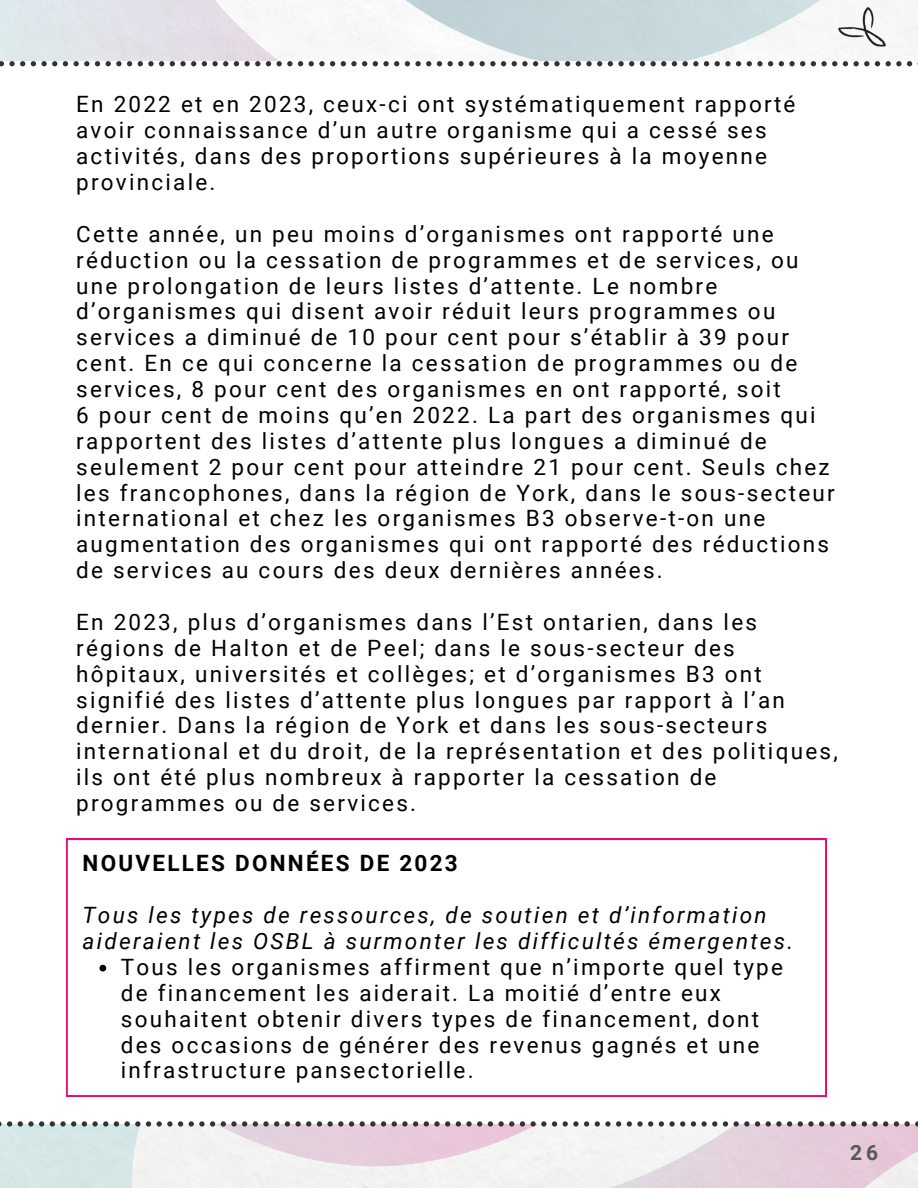
<style>
.page{position:relative;width:918px;height:1188px;background:#fff}
.page>*{position:absolute;margin:0;border:0;box-sizing:border-box;transform-origin:0 0}
.t1{font:22.5px/25.8px "Roboto";letter-spacing:.1em;color:#000}
.t2{font:italic 22.5px/25.8px "Roboto";letter-spacing:.1em;color:#000}
.t3{font:700 22.5px "Roboto";letter-spacing:.1em;color:#000}
.t4{font:700 21px "Roboto";color:#58585a}
</style>
<div class="page">
<svg style="left:0;top:0;width:340px;height:61px;fill:#e3e6eb"></svg>
<svg style="left:0;top:1124px;width:355px;height:64px"></svg>
<svg style="left:355px;top:1124px;width:563px;height:64px"></svg>
<svg style="left:63px;top:61px;width:5px;height:5px"></svg>
<svg style="left:74px;top:61px;width:26px;height:5px"></svg>
<svg style="left:31px;top:61px;width:26px;height:5px"></svg>
<svg style="left:0;top:61px;width:25px;height:5px"></svg>
<svg style="left:266px;top:61px;width:5px;height:5px"></svg>
<svg style="left:277px;top:61px;width:26px;height:5px"></svg>
<svg style="left:234px;top:61px;width:26px;height:5px"></svg>
<svg style="left:138px;top:61px;width:26px;height:5px"></svg>
<svg style="left:106px;top:61px;width:26px;height:5px"></svg>
<svg style="left:202px;top:61px;width:26px;height:5px"></svg>
<svg style="left:170px;top:61px;width:26px;height:5px"></svg>
<svg style="left:309px;top:61px;width:26px;height:5px"></svg>
<svg style="left:341px;top:0;width:577px;height:67px"></svg>
<svg style="left:114px;top:1121px;width:5px;height:6px"></svg>
<svg style="left:82px;top:1121px;width:26px;height:6px"></svg>
<svg style="left:50px;top:1121px;width:26px;height:6px"></svg>
<svg style="left:0;top:1121px;width:12px;height:6px"></svg>
<svg style="left:18px;top:1121px;width:26px;height:6px"></svg>
<svg style="left:317px;top:1121px;width:5px;height:6px"></svg>
<svg style="left:285px;top:1121px;width:26px;height:6px"></svg>
<svg style="left:253px;top:1121px;width:26px;height:6px"></svg>
<svg style="left:146px;top:1121px;width:5px;height:6px"></svg>
<svg style="left:125px;top:1121px;width:15px;height:6px"></svg>
<svg style="left:157px;top:1121px;width:26px;height:6px"></svg>
<svg style="left:221px;top:1121px;width:26px;height:6px"></svg>
<svg style="left:189px;top:1121px;width:26px;height:6px"></svg>
<svg style="left:520px;top:1121px;width:5px;height:6px"></svg>
<svg style="left:488px;top:1121px;width:26px;height:6px"></svg>
<svg style="left:456px;top:1121px;width:26px;height:6px"></svg>
<svg style="left:328px;top:1121px;width:26px;height:6px"></svg>
<svg style="left:360px;top:1121px;width:26px;height:6px"></svg>
<svg style="left:424px;top:1121px;width:26px;height:6px"></svg>
<svg style="left:392px;top:1121px;width:26px;height:6px"></svg>
<svg style="left:723px;top:1121px;width:5px;height:6px"></svg>
<svg style="left:691px;top:1121px;width:26px;height:6px"></svg>
<svg style="left:659px;top:1121px;width:26px;height:6px"></svg>
<svg style="left:531px;top:1121px;width:26px;height:6px"></svg>
<svg style="left:563px;top:1121px;width:26px;height:6px"></svg>
<svg style="left:627px;top:1121px;width:26px;height:6px"></svg>
<svg style="left:595px;top:1121px;width:26px;height:6px"></svg>
<svg style="left:894px;top:1121px;width:24px;height:6px"></svg>
<svg style="left:862px;top:1121px;width:26px;height:6px"></svg>
<svg style="left:734px;top:1121px;width:26px;height:6px"></svg>
<svg style="left:766px;top:1121px;width:26px;height:6px"></svg>
<svg style="left:830px;top:1121px;width:26px;height:6px"></svg>
<svg style="left:798px;top:1121px;width:26px;height:6px"></svg>
<svg style="left:67px;top:839px;width:759px;height:257px"></svg>
<svg style="left:99px;top:965px;width:7px;height:7px"></svg>
<p class="t1" style="left:76px;top:92px;width:721px">En 2022 et en 2023, ceux-ci ont systématiquement rapporté avoir connaissance d’un autre organisme qui a cessé ses activités, dans des proportions supérieures à la moyenne provinciale.</p>
<p class="t1" style="left:76px;top:221px;width:724px">Cette année, un peu moins d’organismes ont rapporté une réduction ou la cessation de programmes et de services, ou une prolongation de leurs listes d’attente. Le nombre d’organismes qui disent avoir réduit leurs programmes ou services a diminué de 10 pour cent pour s’établir à 39 pour cent. En ce qui concerne la cessation de programmes ou de services, 8 pour cent des organismes en ont rapporté, soit</p>
<p class="t1" style="left:76px;top:402px;width:760px">6 pour cent de moins qu’en 2022. La part des organismes qui rapportent des listes d’attente plus longues a diminué de seulement 2 pour cent pour atteindre 21 pour cent. Seuls chez les francophones, dans la région de York, dans le sous-secteur international et chez les organismes B3 observe-t-on une augmentation des organismes qui ont rapporté des réductions de services au cours des deux dernières années.</p>
<p class="t1" style="left:76px;top:609px;width:763px">En 2023, plus d’organismes dans l’Est ontarien, dans les régions de Halton et de Peel; dans le sous-secteur des hôpitaux, universités et collèges; et d’organismes B3 ont signifié des listes d’attente plus longues par rapport à l’an dernier. Dans la région de York et dans les sous-secteurs international et du droit, de la représentation et des politiques, ils ont été plus nombreux à rapporter la cessation de programmes ou de services.</p>
<p class="t3" style="left:83px;top:851px;width:377px">NOUVELLES DONNÉES DE 2023</p>
<p class="t2" style="left:83px;top:903px;width:712px">Tous les types de ressources, de soutien et d’information aideraient les OSBL à surmonter les difficultés émergentes.</p>
<p class="t1" style="left:121px;top:954px;width:664px">Tous les organismes affirment que n’importe quel type de financement les aiderait. La moitié d’entre eux souhaitent obtenir divers types de financement, dont des occasions de générer des revenus gagnés et une infrastructure pansectorielle.</p>
<p class="t4" style="left:850px;top:1141px;width:30px">26</p>
</div>
